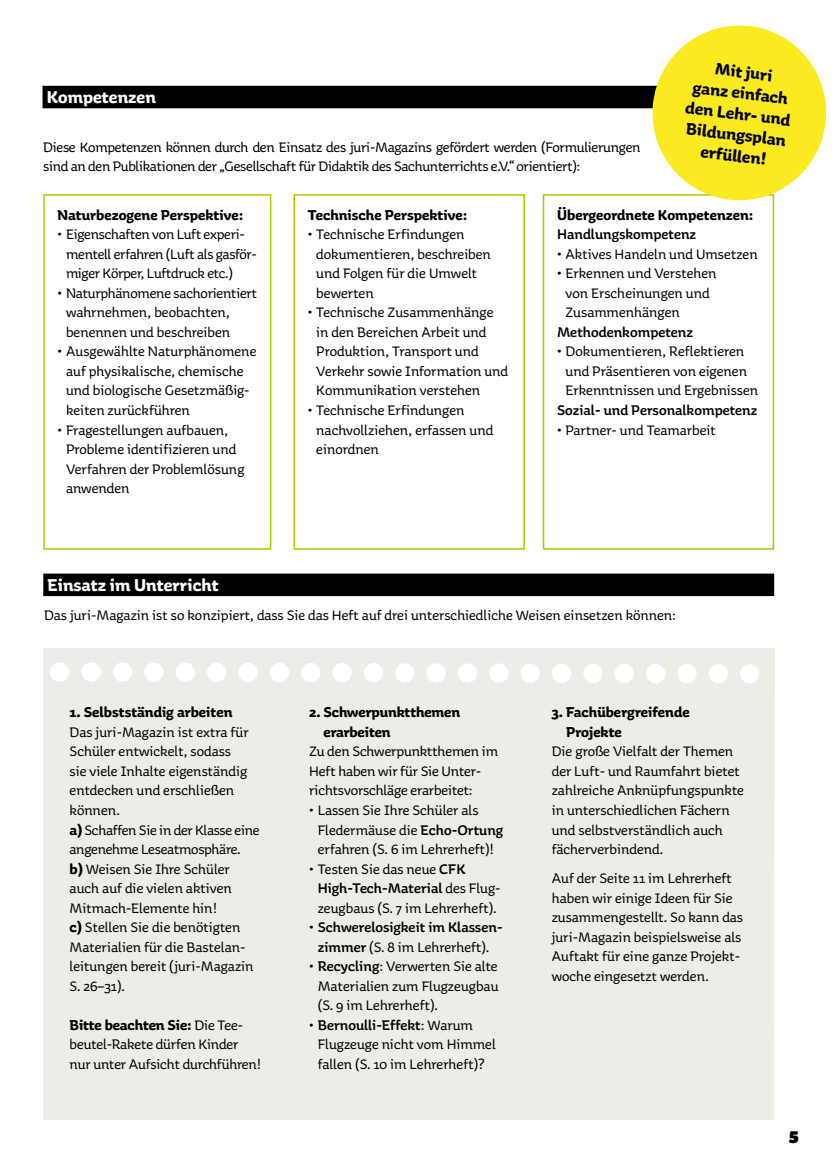
<style>
.page{position:relative;width:838px;height:1170px;background:#fff}
.page>*{position:absolute;margin:0;border:0;box-sizing:border-box;transform-origin:0 0}
.t1{font:700 18px "Aniuk";color:#fff}
.t2{font:900 18px "Aniuk";color:#000}
.t3{font:700 17.25px/21px "Aniuk";color:#000;text-align:center}
.t4{font:15px/19.5px "Aniuk";letter-spacing:-.005em;color:#000}
.t5{font:700 15px/19.5px "Aniuk";color:#000}
.t6{font:500 15px/19.5px "Aniuk";color:#000;text-align:center}
.t7{font:15px/19.5px "Aniuk";letter-spacing:-.025em;color:#000}
.s1{font-weight:700}
.s2{font-weight:500}
.s3{font-weight:400}
</style>
<div class="page">
<div style="left:77px;top:648px;width:698px;height:471px;background:#edece6"></div>
<div style="left:43px;top:648px;width:34px;height:471px;background:#edece6"></div>
<div style="left:43px;top:86px;width:731px;height:22px;background:#000"></div>
<div style="left:43px;top:194px;width:228px;height:355px;border:2px solid #b1c900"></div>
<div style="left:293px;top:194px;width:232px;height:355px;border:2px solid #b1c900"></div>
<div style="left:543px;top:194px;width:231px;height:355px;border:2px solid #b1c900"></div>
<div style="left:43px;top:573px;width:731px;height:23px;background:#000"></div>
<svg style="left:647px;top:25px;width:180px;height:180px"></svg>
<p class="t3" style="left:692px;top:55px;width:107px;rotate:7deg">Mit juri<br>ganz einfach den Lehr- und<br>Bildungsplan erfüllen!</p>
<p class="t1" style="left:47px;top:86px;width:111px">Kompetenzen</p>
<p class="t4" style="left:43px;top:137px;width:599px">Diese Kompetenzen können durch den Einsatz des juri-Magazins gefördert werden (Formulierungen sind an den Publikationen der „Gesellschaft für Didaktik des Sachunterrichts e.V.“ orientiert):</p>
<p class="t5" style="left:58px;top:205px;width:187px">Naturbezogene Perspektive:</p>
<p class="t7" style="left:66px;top:224px;width:192px;text-indent:-9px">• Eigenschaften von Luft experi&shy;mentell erfahren (Luft als gasför&shy;miger Körper, Luftdruck etc.)</p>
<p class="t4" style="left:66px;top:283px;width:192px;text-indent:-9px">• Naturphänomene sachorientiert wahrnehmen, beobachten, benennen und beschreiben</p>
<p class="t4" style="left:66px;top:341px;width:192px;text-indent:-9px">• Ausgewählte Naturphänomene auf physikalische, chemische und biologische Gesetzmäßig&shy;keiten zurückführen</p>
<p class="t4" style="left:66px;top:419px;width:180px;text-indent:-9px">• Fragestellungen aufbauen,<br>Probleme identifizieren und<br>Verfahren der Problemlösung anwenden</p>
<p class="t5" style="left:557px;top:205px;width:198px">Übergeordnete Kompetenzen:</p>
<p class="t6" style="left:557px;top:224px;width:141px">Handlungskompetenz</p>
<p class="t4" style="left:557px;top:244px;width:202px">• Aktives Handeln und Umsetzen</p>
<p class="t4" style="left:565px;top:263px;width:153px;text-indent:-9px">• Erkennen und Verstehen von Erscheinungen und<br>Zusammenhängen</p>
<p class="t6" style="left:557px;top:322px;width:137px">Methodenkompetenz</p>
<p class="t4" style="left:565px;top:341px;width:194px;text-indent:-9px">• Dokumentieren, Reflektieren und Präsentieren von eigenen<br>Erkenntnissen und Ergebnissen</p>
<p class="t6" style="left:557px;top:400px;width:202px">Sozial- und Personalkompetenz</p>
<p class="t4" style="left:557px;top:419px;width:160px">• Partner- und Teamarbeit</p>
<p class="t5" style="left:308px;top:205px;width:161px">Technische Perspektive:</p>
<p class="t4" style="left:316px;top:224px;width:176px;text-indent:-9px">• Technische Erfindungen dokumentieren, beschreiben und Folgen für die Umwelt bewerten</p>
<p class="t4" style="left:316px;top:302px;width:193px;text-indent:-9px">• Technische Zusammenhänge in den Bereichen Arbeit und<br>Produktion, Transport und<br>Verkehr sowie Information und<br>Kommunikation verstehen</p>
<p class="t4" style="left:316px;top:400px;width:179px;text-indent:-9px">• Technische Erfindungen nachvollziehen, erfassen und einordnen</p>
<p class="t1" style="left:48px;top:573px;width:173px">Einsatz im Unterricht</p>
<p class="t4" style="left:44px;top:605px;width:633px">Das juri-Magazin ist so konzipiert, dass Sie das Heft auf drei unterschiedliche Weisen einsetzen können:</p>
<p class="t5" style="left:70px;top:702px;width:164px">1. Selbstständig arbeiten</p>
<p class="t4" style="left:70px;top:722px;width:191px">Das juri-Magazin ist extra für<br>Schüler entwickelt, sodass<br>sie viele Inhalte eigenständig entdecken und erschließen können.<br><span class="s1">a)</span> Schaffen Sie in der Klasse eine angenehme Leseatmosphäre.<br><span class="s1">b)</span> Weisen Sie Ihre Schüler auch auf die vielen aktiven<br>Mitmach-Elemente hin!<br><span class="s1">c)</span> Stellen Sie die benötigten<br>Materialien für die Bastelan&shy;leitungen bereit (juri-Magazin<br>S. 26–31).</p>
<p class="t4" style="left:70px;top:1014px;width:193px"><span class="s1">Bitte beachten Sie:</span> Die Tee&shy;beutel-Rakete dürfen Kinder nur unter Aufsicht durchführen!</p>
<p class="t5" style="left:323px;top:702px;width:138px;text-indent:-14px">2. Schwerpunktthemen erarbeiten</p>
<p class="t4" style="left:309px;top:741px;width:190px">Zu den Schwerpunktthemen im<br>Heft haben wir für Sie Unter&shy;richtsvorschläge erarbeitet:</p>
<p class="t4" style="left:318px;top:800px;width:187px;text-indent:-9px">• Lassen Sie Ihre Schüler als<br>Fledermäuse die <span class="s2">Echo-Ortung </span>erfahren (S. 6 im Lehrerheft)!</p>
<p class="t4" style="left:318px;top:858px;width:184px;text-indent:-9px">• Testen Sie das neue <span class="s2">CFK<br>High-Tech-Material</span> des Flug&shy;zeugbaus (S. 7 im Lehrerheft).</p>
<p class="t6" style="left:309px;top:917px;width:195px"><span class="s3">•</span> Schwerelosigkeit im Klassen&shy;zimmer <span class="s3">(S. 8 im Lehrerheft).</span></p>
<p class="t4" style="left:318px;top:956px;width:182px;text-align:justify;text-indent:-9px">• <span class="s2">Recycling</span>: Verwerten Sie alte Materialien zum Flugzeugbau (S. 9 im Lehrerheft).</p>
<p class="t4" style="left:318px;top:1014px;width:179px;text-indent:-9px">• <span class="s2">Bernoulli-Effekt</span>: Warum<br>Flugzeuge nicht vom Himmel fallen (S. 10 im Lehrerheft)?</p>
<p class="t5" style="left:566px;top:702px;width:125px;text-indent:-14px">3. Fachübergreifende<br>Projekte</p>
<p class="t4" style="left:551px;top:741px;width:194px">Die große Vielfalt der Themen der Luft- und Raumfahrt bietet zahlreiche Anknüpfungspunkte in unterschiedlichen Fächern und selbstverständlich auch fächerverbindend.</p>
<p class="t4" style="left:551px;top:868px;width:193px">Auf der Seite 11 im Lehrerheft haben wir einige Ideen für Sie zusammengestellt. So kann das juri-Magazin beispielsweise als<br>Auftakt für eine ganze Projekt&shy;woche eingesetzt werden.</p>
<p class="t2" style="left:789px;top:1122px;width:11px">5</p>
</div>
